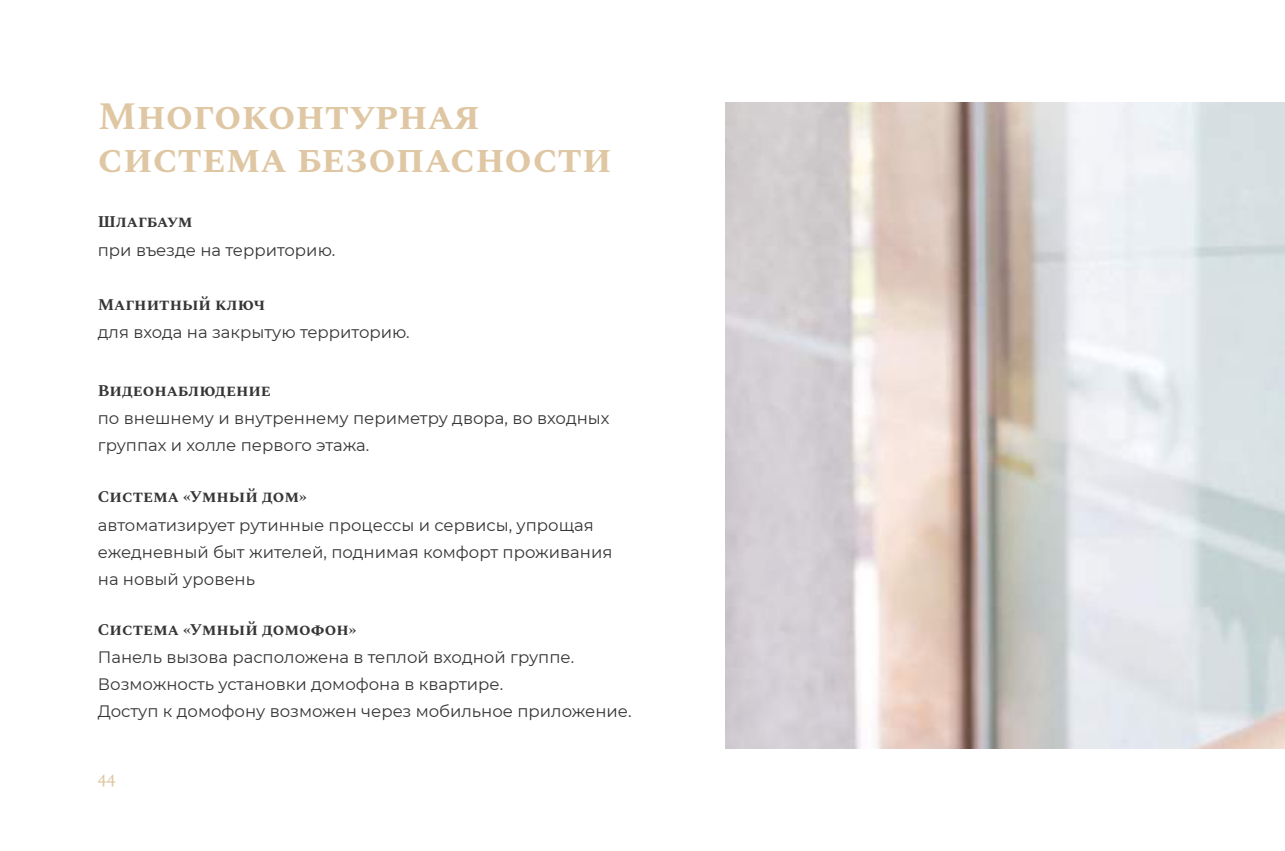
<style>
.page{position:relative;width:1285px;height:851px;background:#fff}
.page>*{position:absolute;margin:0;border:0;box-sizing:border-box;transform-origin:0 0}
.t1{font:700 39px/43.5px "Spectral SC";color:#dfc7a3}
.t2{font:18px "Spectral SC";color:#dfc7a3}
.t3{font:16.5px/27px "Montserrat";color:#373535}
.t4{font:700 16.5px "Spectral SC";color:#373535}
</style>
<div class="page">
<img style="left:725px;top:102px;width:559px;height:646px">
<h1 class="t1" style="left:98px;top:91px;width:515px">Многоконтурная система безопасности</h1>
<p class="t4" style="left:98px;top:210px;width:96px">Шлагбаум</p>
<p class="t3" style="left:98px;top:236px;width:239px">при въезде на территорию.</p>
<p class="t4" style="left:98px;top:292px;width:169px">Магнитный ключ</p>
<p class="t3" style="left:98px;top:318px;width:313px">для входа на закрытую территорию.</p>
<p class="t4" style="left:98px;top:378px;width:174px">Видеонаблюдение</p>
<p class="t3" style="left:98px;top:404px;width:513px">по внешнему и внутреннему периметру двора, во входных группах и холле первого этажа.</p>
<p class="t4" style="left:98px;top:485px;width:210px">Система «Умный дом»</p>
<p class="t3" style="left:98px;top:510px;width:516px">автоматизирует рутинные процессы и сервисы, упрощая ежедневный быт жителей, поднимая комфорт проживания на новый уровень</p>
<p class="t4" style="left:98px;top:617px;width:260px">Система «Умный домофон»</p>
<p class="t3" style="left:98px;top:643px;width:535px">Панель вызова расположена в теплой входной группе.<br>Возможность установки домофона в квартире.<br>Доступ к домофону возможен через мобильное приложение.</p>
<p class="t2" style="left:98px;top:764px;width:19px">44</p>
</div>
